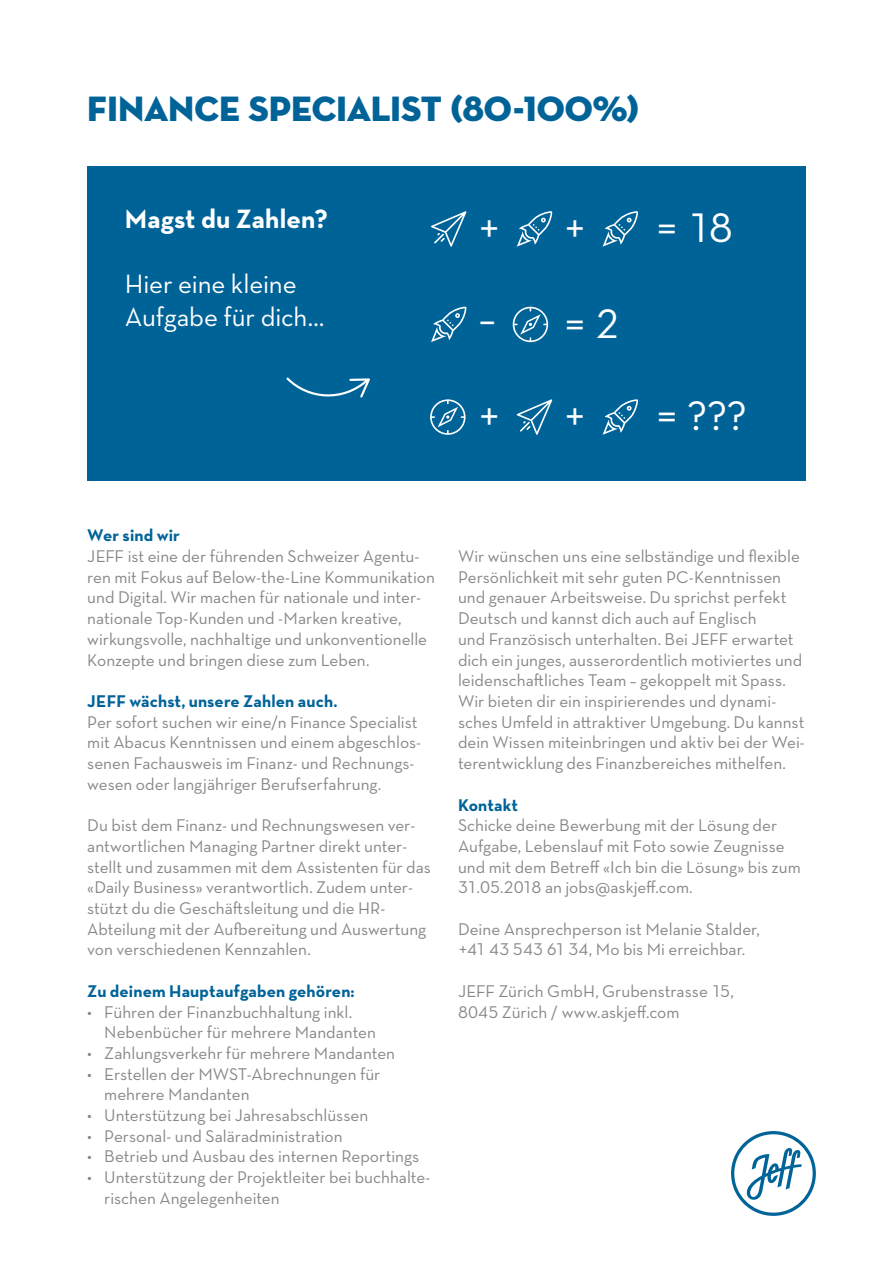
<style>
.page{position:relative;width:893px;height:1263px;background:#fff}
.page>*{position:absolute;margin:0;border:0;box-sizing:border-box;transform-origin:0 0}
.t1{font:42px "Neutraface Text";color:#fff}
.t2{font:35.85px "Neutraface Display Titling";letter-spacing:-.005em;color:#006398}
.t3{font:27px/32.4px "Neutraface Text";letter-spacing:-.005em;color:#fff}
.t4{font:700 27px "Neutraface Text";letter-spacing:.005em;color:#fff}
.t5{font:17.25px/20.7px "Neutraface Text";color:#878787}
.t6{font:700 17.25px "Neutraface Text";letter-spacing:.005em;color:#006398}
</style>
<div class="page">
<div style="left:87px;top:167px;width:719px;height:314px;background:#006398"></div>
<svg style="left:517px;top:211px;width:36px;height:36px"></svg>
<svg style="left:603px;top:211px;width:35px;height:36px"></svg>
<svg style="left:603px;top:399px;width:35px;height:36px"></svg>
<svg style="left:431px;top:307px;width:36px;height:35px"></svg>
<svg style="left:431px;top:211px;width:35px;height:36px"></svg>
<svg style="left:517px;top:399px;width:35px;height:36px"></svg>
<svg style="left:430px;top:399px;width:36px;height:36px"></svg>
<svg style="left:513px;top:307px;width:35px;height:35px"></svg>
<svg style="left:286px;top:377px;width:84px;height:21px"></svg>
<svg style="left:731px;top:1131px;width:85px;height:85px"></svg>
<h2 class="t2" style="left:87px;top:87px;width:553px">FINANCE SPECIALIST (80-100%)</h2>
<h3 class="t4" style="left:125px;top:202px;width:205px">Magst du Zahlen?</h3>
<h3 class="t3" style="left:125px;top:267px;width:201px">Hier eine kleine<br>Aufgabe für dich…</h3>
<h1 class="t1" style="left:477px;top:202px;width:26px">+</h1>
<h1 class="t1" style="left:479px;top:290px;width:18px">–</h1>
<h1 class="t1" style="left:477px;top:390px;width:26px">+</h1>
<h1 class="t1" style="left:563px;top:202px;width:26px">+</h1>
<h1 class="t1" style="left:563px;top:297px;width:59px">= 2</h1>
<h1 class="t1" style="left:563px;top:390px;width:26px">+</h1>
<h1 class="t1" style="left:655px;top:202px;width:80px">= 18</h1>
<h1 class="t1" style="left:655px;top:390px;width:94px">= ???</h1>
<p class="t6" style="left:87px;top:524px;width:94px">Wer sind wir</p>
<p class="t5" style="left:87px;top:546px;width:349px">JEFF ist eine der führenden Schweizer Agentu&shy;ren mit Fokus auf Below-the-Line Kommunikation und Digital. Wir machen für nationale und inter&shy;nationale Top-Kunden und -Marken kreative, wirkungsvolle, nachhaltige und unkonventionelle Konzepte und bringen diese zum Leben.</p>
<p class="t6" style="left:87px;top:690px;width:251px">JEFF wächst, unsere Zahlen auch.</p>
<p class="t5" style="left:87px;top:711px;width:335px">Per sofort suchen wir eine/n Finance Specialist mit Abacus Kenntnissen und einem abgeschlos&shy;senen Fachausweis im Finanz- und Rechnungs&shy;wesen oder langjähriger Berufserfahrung.</p>
<p class="t5" style="left:87px;top:815px;width:345px">Du bist dem Finanz- und Rechnungswesen ver&shy;antwortlichen Managing Partner direkt unter&shy;stellt und zusammen mit dem Assistenten für das «Daily Business» verantwortlich. Zudem unter&shy;stützt du die Geschäftsleitung und die HR-Abteilung mit der Aufbereitung und Auswertung von verschiedenen Kennzahlen.</p>
<p class="t6" style="left:87px;top:980px;width:269px">Zu deinem Hauptaufgaben gehören:</p>
<p class="t5" style="left:104px;top:1001px;width:273px;text-indent:-17px">• Führen der Finanzbuchhaltung inkl.<br>Nebenbücher für mehrere Mandanten</p>
<p class="t5" style="left:87px;top:1042px;width:309px">• Zahlungsverkehr für mehrere Mandanten</p>
<p class="t5" style="left:104px;top:1063px;width:278px;text-indent:-17px">• Erstellen der MWST-Abrechnungen für mehrere Mandanten</p>
<p class="t5" style="left:87px;top:1104px;width:282px">• Unterstützung bei Jahresabschlüssen</p>
<p class="t5" style="left:87px;top:1125px;width:257px">• Personal- und Saläradministration</p>
<p class="t5" style="left:87px;top:1146px;width:334px">• Betrieb und Ausbau des internen Reportings</p>
<p class="t5" style="left:104px;top:1167px;width:328px;text-indent:-17px">• Unterstützung der Projektleiter bei buchhalte&shy;rischen Angelegenheiten</p>
<p class="t5" style="left:458px;top:546px;width:348px">Wir wünschen uns eine selbständige und flexible Persönlichkeit mit sehr guten PC-Kenntnissen und genauer Arbeitsweise. Du sprichst perfekt Deutsch und kannst dich auch auf Englisch<br>und Französisch unterhalten. Bei JEFF erwartet dich ein junges, ausserordentlich motiviertes und leidenschaftliches Team – gekoppelt mit Spass.<br>Wir bieten dir ein inspirierendes und dynami&shy;sches Umfeld in attraktiver Umgebung. Du kannst dein Wissen miteinbringen und aktiv bei der Wei&shy;terentwicklung des Finanzbereiches mithelfen.</p>
<p class="t6" style="left:458px;top:793px;width:62px">Kontakt</p>
<p class="t5" style="left:458px;top:815px;width:344px">Schicke deine Bewerbung mit der Lösung der Aufgabe, Lebenslauf mit Foto sowie Zeugnisse und mit dem Betreff «Ich bin die Lösung» bis zum 31.05.2018 an jobs@askjeff.com.</p>
<p class="t5" style="left:458px;top:918px;width:303px">Deine Ansprechperson ist Melanie Stalder, +41 43 543 61 34, Mo bis Mi erreichbar.</p>
<p class="t5" style="left:458px;top:980px;width:277px">JEFF Zürich GmbH, Grubenstrasse 15,<br>8045 Zürich / www.askjeff.com</p>
</div>
